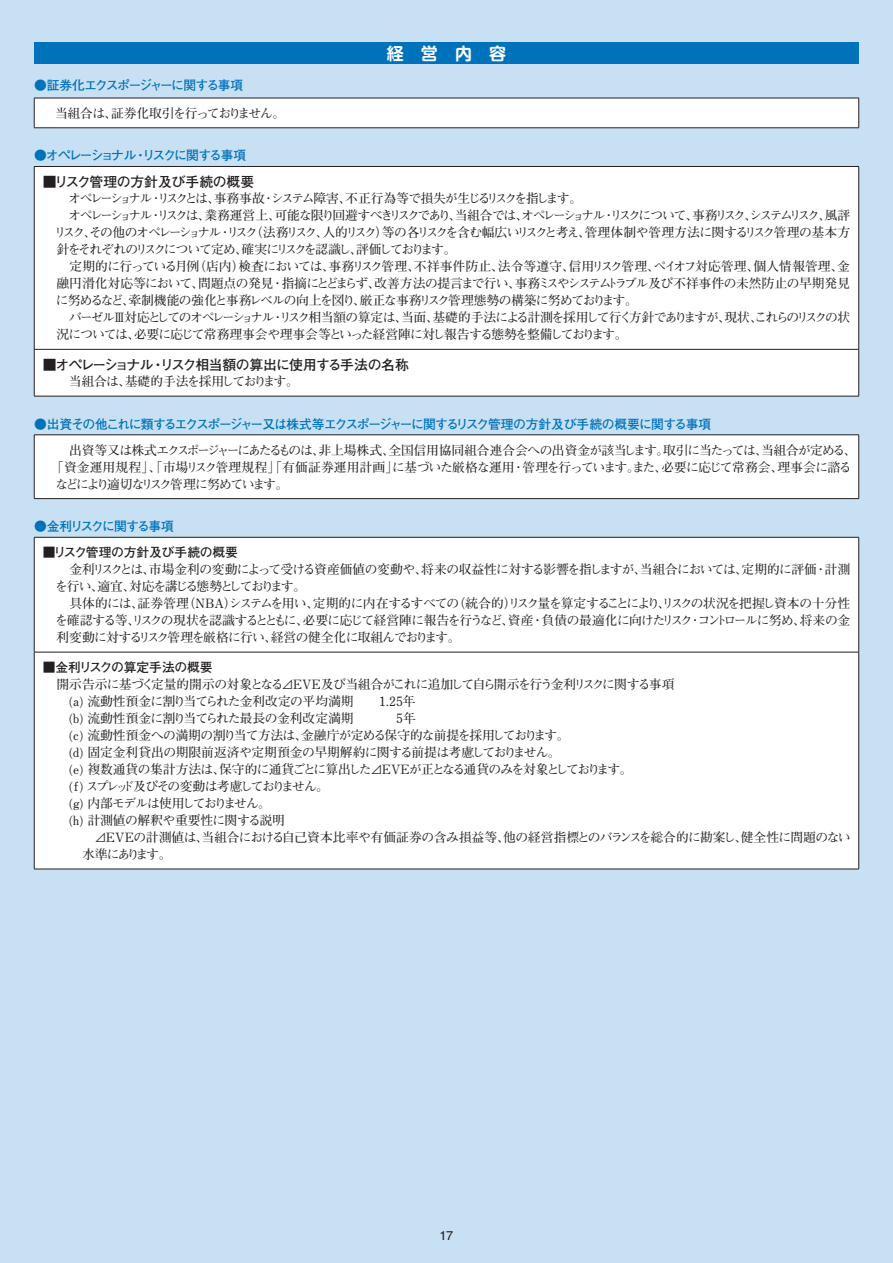
<style>
.page{position:relative;width:893px;height:1263px;background:#c7e0f3}
.page>*{position:absolute;margin:0;border:0;box-sizing:border-box;transform-origin:0 0}
.t1{font:700 16.95px "Shin M Go Pro De";color:#fff}
.t2{font:700 13.8px "Futo Go B101 Pro";letter-spacing:-.055em;color:#231f20}
.t3{font:700 13.8px "Futo Go B101 Pro";letter-spacing:-.025em;color:#231f20}
.t4{font:700 12.75px/17px "Futo Min A101 Pro";letter-spacing:-.06em;color:#231f20}
.t5{font:700 12.75px/17px "Futo Min A101 Pro";letter-spacing:-.095em;color:#231f20}
.t6{font:700 12.75px "Futo Go B101 Pro";letter-spacing:-.1em;color:#0072bc}
.t7{font:700 12.75px "Futo Min A101 Pro";letter-spacing:-.035em;color:#231f20}
.t8{font:700 12.75px "Futo Min A101 Pro";letter-spacing:-.03em;color:#231f20}
.t9{font:700 12.75px "Futo Go B101 Pro";letter-spacing:-.02em;color:#231f20}
.t10{font:700 12.75px "Futo Min A101 Pro";letter-spacing:-.145em;color:#231f20}
.t11{font:700 12.75px "Futo Min A101 Pro";letter-spacing:-.155em;color:#231f20}
.t12{font:700 12.75px "Futo Min A101 Pro";letter-spacing:-.08em;color:#231f20}
.t13{font:700 12.75px "Futo Go B101 Pro";letter-spacing:-.135em;color:#0072bc}
.t14{font:700 12.75px "Futo Go B101 Pro";letter-spacing:-.125em;color:#0072bc}
.t15{font:700 12.75px "Futo Min A101 Pro";letter-spacing:-.165em;color:#231f20}
.t16{font:12.75px "Helvetica LT Std";color:#231f20}
</style>
<div class="page">
<div style="left:34px;top:43px;width:825px;height:21px;background:#0072bc"></div>
<div style="left:34px;top:435px;width:825px;height:64px;background:#fff"></div>
<hr style="left:34px;top:435px;width:825px;height:1px;background:#231f20">
<hr style="left:34px;top:435px;width:1px;height:63px;background:#231f20">
<hr style="left:858px;top:435px;width:1px;height:63px;background:#231f20">
<hr style="left:34px;top:498px;width:825px;height:1px;background:#231f20">
<div style="left:35px;top:538px;width:823px;height:331px;background:#fff"></div>
<hr style="left:858px;top:537px;width:1px;height:115px;background:#231f20">
<hr style="left:858px;top:652px;width:1px;height:217px;background:#231f20">
<hr style="left:34px;top:537px;width:825px;height:1px;background:#231f20">
<hr style="left:34px;top:537px;width:1px;height:115px;background:#231f20">
<hr style="left:34px;top:652px;width:1px;height:217px;background:#231f20">
<hr style="left:34px;top:652px;width:825px;height:1px;background:#231f20">
<hr style="left:34px;top:869px;width:825px;height:1px;background:#231f20">
<div style="left:34px;top:98px;width:825px;height:30px;background:#fff"></div>
<hr style="left:34px;top:98px;width:825px;height:1px;background:#231f20">
<hr style="left:34px;top:98px;width:1px;height:30px;background:#231f20">
<hr style="left:858px;top:98px;width:1px;height:30px;background:#231f20">
<hr style="left:34px;top:128px;width:825px;height:1px;background:#231f20">
<div style="left:35px;top:167px;width:823px;height:229px;background:#fff"></div>
<hr style="left:858px;top:167px;width:1px;height:182px;background:#231f20">
<hr style="left:858px;top:350px;width:1px;height:46px;background:#231f20">
<hr style="left:34px;top:166px;width:825px;height:1px;background:#231f20">
<hr style="left:34px;top:167px;width:1px;height:182px;background:#231f20">
<hr style="left:34px;top:350px;width:1px;height:46px;background:#231f20">
<hr style="left:34px;top:349px;width:825px;height:1px;background:#231f20">
<hr style="left:34px;top:396px;width:825px;height:1px;background:#231f20">
<h1 class="t1" style="left:387px;top:39px;width:121px">経営内容</h1>
<p class="t6" style="left:34px;top:75px;width:211px">●証券化エクスポージャーに関する事項</p>
<p class="t12" style="left:43px;top:103px;width:244px">　当組合は、証券化取引を行っておりません。</p>
<p class="t13" style="left:34px;top:145px;width:214px">●オペレーショナル・リスクに関する事項</p>
<p class="t3" style="left:43px;top:171px;width:213px">■リスク管理の方針及び手続の概要</p>
<p class="t5" style="left:54px;top:188px;width:798px">　オペレーショナル・リスクとは、事務事故・システム障害、不正行為等で損失が生じるリスクを指します。<br>　オペレーショナル・リスクは、業務運営上、可能な限り回避すべきリスクであり、当組合では、オペレーショナル・リスクについて、事務リスク、システムリスク、風評リスク、その他のオペレーショナル・リスク（法務リスク、人的リスク）等の各リスクを含む幅広いリスクと考え、管理体制や管理方法に関するリスク管理の基本方針をそれぞれのリスクについて定め、確実にリスクを認識し、評価しております。<br>　定期的に行っている月例（店内）検査においては、事務リスク管理、不祥事件防止、法令等遵守、信用リスク管理、ペイオフ対応管理、個人情報管理、金融円滑化対応等において、問題点の発見・指摘にとどまらず、改善方法の提言まで行い、事務ミスやシステムトラブル及び不祥事件の未然防止の早期発見に努めるなど、牽制機能の強化と事務レベルの向上を図り、厳正な事務リスク管理態勢の構築に努めております。<br>　バーゼルⅢ対応としてのオペレーショナル・リスク相当額の算定は、当面、基礎的手法による計測を採用して行く方針でありますが、現状、これらのリスクの状況については、必要に応じて常務理事会や理事会等といった経営陣に対し報告する態勢を整備しております。</p>
<p class="t2" style="left:43px;top:354px;width:368px">■オペレーショナル・リスク相当額の算出に使用する手法の名称</p>
<p class="t4" style="left:57px;top:371px;width:244px">　当組合は、基礎的手法を採用しております。</p>
<p class="t6" style="left:34px;top:414px;width:679px">●出資その他これに類するエクスポージャー又は株式等エクスポージャーに関するリスク管理の方針及び手続の概要に関する事項</p>
<p class="t4" style="left:57px;top:440px;width:801px">　出資等又は株式エクスポージャーにあたるものは、非上場株式、全国信用協同組合連合会への出資金が該当します。取引に当たっては、当組合が定める、</p>
<p class="t4" style="left:51px;top:457px;width:802px">「資金運用規程」、「市場リスク管理規程」「有価証券運用計画」に基づいた厳格な運用・管理を行っています。また、必要に応じて常務会、理事会に諮る</p>
<p class="t11" style="left:56px;top:474px;width:234px">などにより適切なリスク管理に努めています。</p>
<p class="t14" style="left:34px;top:516px;width:142px">●金利リスクに関する事項</p>
<p class="t9" style="left:43px;top:542px;width:197px">■リスク管理の方針及び手続の概要</p>
<p class="t4" style="left:55px;top:559px;width:797px">　金利リスクとは、市場金利の変動によって受ける資産価値の変動や、将来の収益性に対する影響を指しますが、当組合においては、定期的に評価・計測を行い、適宜、対応を講じる態勢としております。<br>　具体的には、証券管理（ＮＢＡ）システムを用い、定期的に内在するすべての（統合的）リスク量を算定することにより、リスクの状況を把握し資本の十分性を確認する等、リスクの現状を認識するとともに、必要に応じて経営陣に報告を行うなど、資産・負債の最適化に向けたリスク・コントロールに努め、将来の金利変動に対するリスク管理を厳格に行い、経営の健全化に取組んでおります。</p>
<p class="t9" style="left:43px;top:657px;width:171px">■金利リスクの算定手法の概要</p>
<p class="t4" style="left:69px;top:674px;width:607px;text-indent:-13px">開示告示に基づく定量的開示の対象となる⊿ＥＶＥ及び当組合がこれに追加して自ら開示を行う金利リスクに関する事項(a) 流動性預金に割り当てられた金利改定の平均満期　　1.25年<br>(b) 流動性預金に割り当てられた最長の金利改定満期　　</p>
<p class="t4" style="left:396px;top:708px;width:21px">5年</p>
<p class="t4" style="left:69px;top:725px;width:502px">(c) 流動性預金への満期の割り当て方法は、金融庁が定める保守的な前提を採用しております。</p>
<p class="t8" style="left:69px;top:742px;width:493px">(d) 固定金利貸出の期限前返済や定期預金の早期解約に関する前提は考慮しておりません。</p>
<p class="t4" style="left:69px;top:759px;width:565px">(e) 複数通貨の集計方法は、保守的に通貨ごとに算出した⊿EVEが正となる通貨のみを対象としております。</p>
<p class="t10" style="left:69px;top:776px;width:261px">( f) スプレッド及びその変動は考慮しておりません。</p>
<p class="t5" style="left:69px;top:793px;width:203px">(g) 内部モデルは使用しておりません。</p>
<p class="t8" style="left:69px;top:810px;width:217px">(h) 計測値の解釈や重要性に関する説明</p>
<p class="t7" style="left:57px;top:827px;width:796px">　　 ⊿EVEの計測値は、当組合における自己資本比率や有価証券の含み損益等、他の経営指標とのバランスを総合的に勘案し、健全性に問題のない</p>
<p class="t15" style="left:82px;top:844px;width:91px">水準にあります。</p>
<p class="t16" style="left:440px;top:1228px;width:15px">17</p>
</div>
